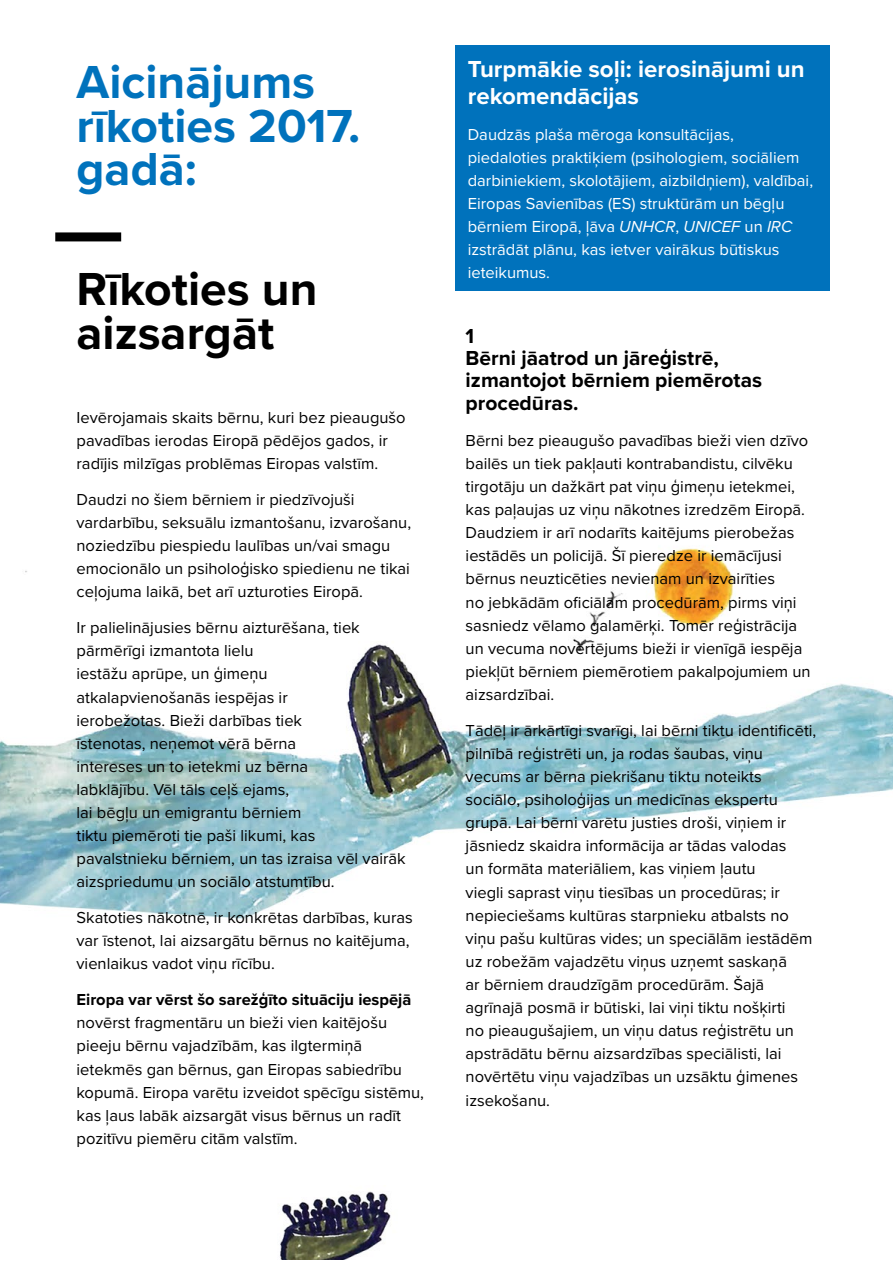
<style>
.page{position:relative;width:893px;height:1263px;background:#fff}
.page>*{position:absolute;margin:0;border:0;box-sizing:border-box;transform-origin:0 0}
.t1{font:700 48px/43.5px "Proxima Nova";color:#0072bc}
.t2{font:700 48px/43.5px "Proxima Nova";color:#000}
.t3{font:700 24px/27px "Proxima Nova";color:#fff}
.t4{font:700 21px/22.5px "Proxima Nova";color:#000}
.t5{font:16.5px/23.1px "Proxima Nova";color:#000}
.t6{font:16.5px/23.1px "Proxima Nova";color:#fff}
.t7{font:700 16.5px "Proxima Nova";color:#000}
.s1{font-style:italic}
</style>
<div class="page">
<img style="left:0;top:548px;width:893px;height:371px">
<img style="left:280px;top:1191px;width:111px;height:69px">
<div style="left:55px;top:232px;width:66px;height:9px;background:#000"></div>
<div style="left:455px;top:45px;width:374px;height:246px;background:#0072bc"></div>
<h1 class="t1" style="left:77px;top:62px;width:285px">Aicinājums rīkoties 2017. gadā:</h1>
<h1 class="t2" style="left:77px;top:269px;width:242px">Rīkoties un aizsargāt</h1>
<p class="t5" style="left:77px;top:406px;width:331px">Ievērojamais skaits bērnu, kuri bez pieaugušo pavadības ierodas Eiropā pēdējos gados, ir radījis milzīgas problēmas Eiropas valstīm.</p>
<p class="t5" style="left:77px;top:488px;width:336px">Daudzi no šiem bērniem ir piedzīvojuši vardarbību, seksuālu izmantošanu, izvarošanu, noziedzību piespiedu laulības un/vai smagu emocionālo un psiholoģisko spiedienu ne tikai ceļojuma laikā, bet arī uzturoties Eiropā.</p>
<p class="t5" style="left:77px;top:616px;width:331px">Ir palielinājusies bērnu aizturēšana, tiek pārmērīgi izmantota lielu<br>iestāžu aprūpe, un ģimeņu atkalapvienošanās iespējas ir<br>ierobežotas. Bieži darbības tiek<br>īstenotas, neņemot vērā bērna<br>intereses un to ietekmi uz bērna<br>labklājību. Vēl tāls ceļš ejams,<br>lai bēgļu un emigrantu bērniem<br>tiktu piemēroti tie paši likumi, kas pavalstnieku bērniem, un tas izraisa vēl vairāk aizspriedumu un sociālo atstumtību.</p>
<p class="t5" style="left:77px;top:906px;width:338px">Skatoties nākotnē, ir konkrētas darbības, kuras var īstenot, lai aizsargātu bērnus no kaitējuma, vienlaikus vadot viņu rīcību.</p>
<p class="t7" style="left:77px;top:990px;width:336px">Eiropa var vērst šo sarežģīto situāciju iespējā</p>
<p class="t5" style="left:77px;top:1012px;width:349px">novērst fragmentāru un bieži vien kaitējošu pieeju bērnu vajadzībām, kas ilgtermiņā ietekmēs gan bērnus, gan Eiropas sabiedrību kopumā. Eiropa varētu izveidot spēcīgu sistēmu, kas ļaus labāk aizsargāt visus bērnus un radīt pozitīvu piemēru citām valstīm.</p>
<h2 class="t3" style="left:468px;top:56px;width:338px">Turpmākie soļi: ierosinājumi un rekomendācijas</h2>
<p class="t6" style="left:468px;top:123px;width:347px">Daudzās plaša mēroga konsultācijas, piedaloties praktiķiem (psihologiem, sociāliem darbiniekiem, skolotājiem, aizbildņiem), valdībai, Eiropas Savienības (ES) struktūrām un bēgļu bērniem Eiropā, ļāva <span class="s1">UNHCR</span>, <span class="s1">UNICEF</span> un <span class="s1">IRC </span>izstrādāt plānu, kas ietver vairākus būtiskus ieteikumus.</p>
<p class="t4" style="left:466px;top:325px;width:298px">1<br>Bērni jāatrod un jāreģistrē, izmantojot bērniem piemērotas procedūras.</p>
<p class="t5" style="left:466px;top:429px;width:347px">Bērni bez pieaugušo pavadības bieži vien dzīvo bailēs un tiek pakļauti kontrabandistu, cilvēku tirgotāju un dažkārt pat viņu ģimeņu ietekmei, kas paļaujas uz viņu nākotnes izredzēm Eiropā.<br>Daudziem ir arī nodarīts kaitējums pierobežas iestādēs un policijā. Šī pieredze ir iemācījusi bērnus neuzticēties nevienam un izvairīties<br>no jebkādām oficiālām procedūrām, pirms viņi sasniedz vēlamo galamērķi. Tomēr reģistrācija un vecuma novērtējums bieži ir vienīgā iespēja piekļūt bērniem piemērotiem pakalpojumiem un aizsardzībai.</p>
<p class="t5" style="left:466px;top:719px;width:352px">Tādēļ ir ārkārtīgi svarīgi, lai bērni tiktu identificēti, pilnībā reģistrēti un, ja rodas šaubas, viņu vecums ar bērna piekrišanu tiktu noteikts sociālo, psiholoģijas un medicīnas ekspertu grupā. Lai bērni varētu justies droši, viņiem ir jāsniedz skaidra informācija ar tādas valodas<br>un formāta materiāliem, kas viņiem ļautu<br>viegli saprast viņu tiesības un procedūras; ir nepieciešams kultūras starpnieku atbalsts no viņu pašu kultūras vides; un speciālām iestādēm uz robežām vajadzētu viņus uzņemt saskaņā<br>ar bērniem draudzīgām procedūrām. Šajā agrīnajā posmā ir būtiski, lai viņi tiktu nošķirti<br>no pieaugušajiem, un viņu datus reģistrētu un apstrādātu bērnu aizsardzības speciālisti, lai novērtētu viņu vajadzības un uzsāktu ģimenes izsekošanu.</p>
</div>
